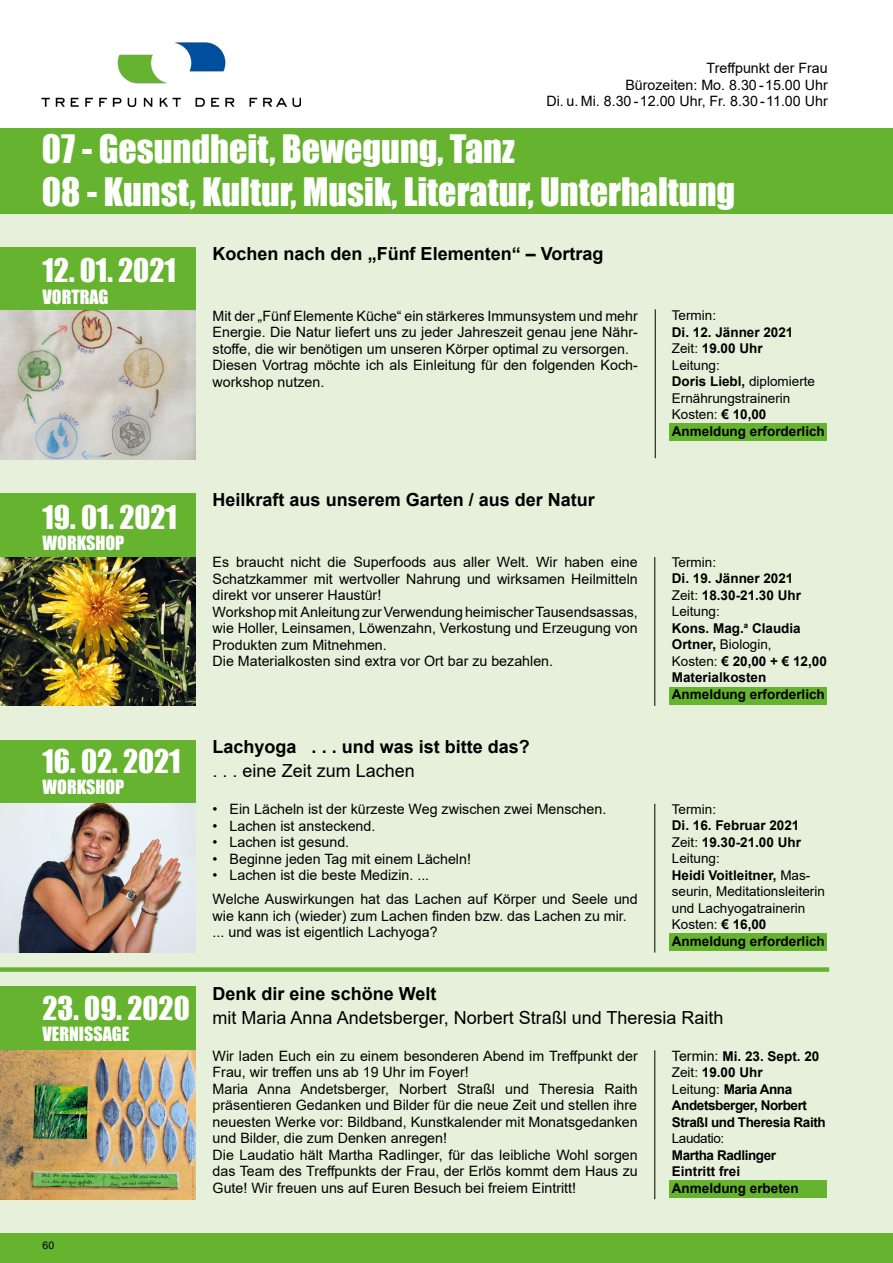
<style>
.page{position:relative;width:893px;height:1263px;background:#fff}
.page>*{position:absolute;margin:0;border:0;box-sizing:border-box;transform-origin:0 0}
.t1{font:36px/43.2px "Impact";color:#fff}
.t2{font:30px "Impact";color:#fff}
.t3{font:700 18px "Arial";color:#000}
.t4{font:18px "Arial";color:#000}
.t5{font:18px "Impact";color:#fff}
.t6{font:14.25px/16.5px "Arial";color:#000}
.t7{font:700 13.5px/16.5px "Arial";color:#000}
.t8{font:700 13.5px/16.5px "Arial";letter-spacing:-.03em;color:#000}
.t9{font:13.5px "Arial";color:#000}
.t10{font:13.5px "Arial";letter-spacing:-.03em;color:#000}
.t11{font:10.5px "Arial";color:#000}
.s1{font-weight:400}
.s2{font-weight:400;font-size:14.25px}
</style>
<div class="page">
<div style="left:0;top:213px;width:893px;height:1020px;background:#e6f0da"></div>
<div style="left:670px;top:687px;width:157px;height:17px;background:#65b32e"></div>
<div style="left:670px;top:423px;width:157px;height:17px;background:#65b32e"></div>
<div style="left:670px;top:1180px;width:157px;height:17px;background:#65b32e"></div>
<div style="left:0;top:129px;width:893px;height:85px;background:#65b32e"></div>
<div style="left:0;top:1233px;width:893px;height:30px;background:#65b32e"></div>
<hr style="left:655px;top:309px;width:1px;height:149px;background:#000">
<div style="left:0;top:247px;width:196px;height:63px;background:#65b32e"></div>
<hr style="left:654px;top:557px;width:1px;height:149px;background:#000">
<hr style="left:654px;top:804px;width:1px;height:148px;background:#000">
<div style="left:0;top:493px;width:196px;height:64px;background:#65b32e"></div>
<hr style="left:654px;top:1050px;width:1px;height:149px;background:#000">
<div style="left:0;top:986px;width:196px;height:64px;background:#65b32e"></div>
<img style="left:41px;top:43px;width:259px;height:63px">
<img style="left:0;top:310px;width:196px;height:149px">
<div style="left:0;top:740px;width:196px;height:64px;background:#65b32e"></div>
<div style="left:670px;top:933px;width:157px;height:17px;background:#65b32e"></div>
<img style="left:0;top:1050px;width:196px;height:149px">
<div style="left:0;top:967px;width:829px;height:5px;background:#65b32e"></div>
<img style="left:0;top:557px;width:196px;height:149px">
<img style="left:0;top:804px;width:196px;height:148px">
<p class="t6" style="left:546px;top:60px;width:283px;text-align:right">Treffpunkt der Frau<br>Bürozeiten: Mo. 8.30 -15.00 Uhr<br>Di. u. Mi. 8.30 -12.00 Uhr, Fr. 8.30 -11.00 Uhr</p>
<h1 class="t1" style="left:42px;top:126px;width:695px">07 - Gesundheit, Bewegung, Tanz<br>08 - Kunst, Kultur, Musik, Literatur, Unterhaltung</h1>
<p class="t3" style="left:213px;top:241px;width:392px">Kochen nach den „Fünf Elementen“ – Vortrag</p>
<h2 class="t2" style="left:43px;top:247px;width:135px">12. 01. 2021</h2>
<p class="t5" style="left:43px;top:283px;width:68px">VORTRAG</p>
<h2 class="t2" style="left:43px;top:494px;width:136px">19. 01. 2021</h2>
<p class="t5" style="left:43px;top:529px;width:83px">WORKSHOP</p>
<h2 class="t2" style="left:43px;top:738px;width:140px">16. 02. 2021</h2>
<p class="t5" style="left:43px;top:773px;width:83px">WORKSHOP</p>
<h2 class="t2" style="left:43px;top:984px;width:149px">23. 09. 2020</h2>
<p class="t5" style="left:43px;top:1020px;width:88px">VERNISSAGE</p>
<p class="t11" style="left:43px;top:1238px;width:13px">60</p>
<p class="t6" style="left:213px;top:307px;width:427px">Mit der „Fünf Elemente Küche“ ein stärkeres Immunsystem und mehr Energie. Die Natur liefert uns zu jeder Jahreszeit genau jene Nähr&shy;stoffe, die wir benötigen um unseren Körper optimal zu versorgen.<br>Diesen Vortrag möchte ich als Einleitung für den folgenden Koch&shy;workshop nutzen.</p>
<p class="t9" style="left:672px;top:306px;width:46px">Termin:</p>
<p class="t7" style="left:672px;top:324px;width:155px">Di. 12. Jänner 2021<br><span class="s1">Zeit:</span> 19.00 Uhr<br><span class="s1">Leitung:<br></span>Doris Liebl, <span class="s1">diplomierte<br>Ernährungstrainerin<br>Kosten:</span> € 10,00<br>Anmeldung erforderlich</p>
<p class="t3" style="left:213px;top:487px;width:384px">Heilkraft aus unserem Garten / aus der Natur</p>
<p class="t6" style="left:213px;top:554px;width:427px">Es braucht nicht die Superfoods aus aller Welt. Wir haben eine Schatzkammer mit wertvoller Nahrung und wirksamen Heilmitteln direkt vor unserer Haustür!<br>Workshop mit Anleitung zur Verwendung heimischer Tausendsassas, wie Holler, Leinsamen, Löwenzahn, Verkostung und Erzeugung von Produkten zum Mitnehmen.<br>Die Materialkosten sind extra vor Ort bar zu bezahlen.</p>
<p class="t3" style="left:213px;top:734px;width:319px">Lachyoga . . . und was ist bitte das?</p>
<p class="t4" style="left:213px;top:758px;width:204px">. . . eine Zeit zum Lachen</p>
<p class="t6" style="left:213px;top:801px;width:395px">• Ein Lächeln ist der kürzeste Weg zwischen zwei Menschen.</p>
<p class="t6" style="left:213px;top:817px;width:164px">• Lachen ist ansteckend.</p>
<p class="t6" style="left:213px;top:834px;width:138px">• Lachen ist gesund.</p>
<p class="t6" style="left:213px;top:850px;width:260px">• Beginne jeden Tag mit einem Lächeln!</p>
<p class="t6" style="left:213px;top:863px;width:427px;line-height:24px">• Lachen ist die beste Medizin. ...<br>Welche Auswirkungen hat das Lachen auf Körper und Seele und</p>
<p class="t6" style="left:213px;top:907px;width:416px">wie kann ich (wieder) zum Lachen finden bzw. das Lachen zu mir. ... und was ist eigentlich Lachyoga?</p>
<p class="t9" style="left:672px;top:553px;width:46px">Termin:</p>
<p class="t7" style="left:672px;top:570px;width:156px">Di. 19. Jänner 2021<br><span class="s1">Zeit:</span> 18.30-21.30 Uhr<br><span class="s1">Leitung:<br></span>Kons. Mag.<sup>a</sup> Claudia<br>Ortner, <span class="s1">Biologin,<br>Kosten:</span> € 20,00 + € 12,00<br>Materialkosten<br>Anmeldung erforderlich</p>
<p class="t9" style="left:672px;top:799px;width:46px">Termin:</p>
<p class="t7" style="left:672px;top:817px;width:155px">Di. 16. Februar 2021<br><span class="s1">Zeit:</span> 19.30-21.00 Uhr<br><span class="s1">Leitung:<br></span>Heidi Voitleitner, <span class="s1">Mas&shy;seurin, Meditationsleiterin und Lachyogatrainerin<br>Kosten:</span> € 16,00<br>Anmeldung erforderlich</p>
<p class="t3" style="left:213px;top:981px;width:225px">Denk dir eine schöne Welt</p>
<p class="t4" style="left:213px;top:1005px;width:512px">mit Maria Anna Andetsberger, Norbert Straßl und Theresia Raith</p>
<p class="t6" style="left:213px;top:1047px;width:427px">Wir laden Euch ein zu einem besonderen Abend im Treffpunkt der Frau, wir treffen uns ab 19 Uhr im Foyer!<br>Maria Anna Andetsberger, Norbert Straßl und Theresia Raith präsentieren Gedanken und Bilder für die neue Zeit und stellen ihre neuesten Werke vor: Bildband, Kunstkalender mit Monatsgedanken und Bilder, die zum Denken anregen!<br>Die Laudatio hält Martha Radlinger, für das leibliche Wohl sorgen das Team des Treffpunkts der Frau, der Erlös kommt dem Haus zu Gute! Wir freuen uns auf Euren Besuch bei freiem Eintritt!</p>
<p class="t8" style="left:672px;top:1048px;width:155px"><span class="s2">Termin:</span> Mi. 23. Sept. 20<br><span class="s1">Zeit:</span> 19.00 Uhr<br><span class="s1">Leitung:</span> Maria Anna<br>Andetsberger, Norbert<br>Straßl und Theresia Raith</p>
<p class="t10" style="left:672px;top:1129px;width:54px">Laudatio:</p>
<p class="t7" style="left:672px;top:1147px;width:128px">Martha Radlinger<br>Eintritt frei<br>Anmeldung erbeten</p>
</div>
